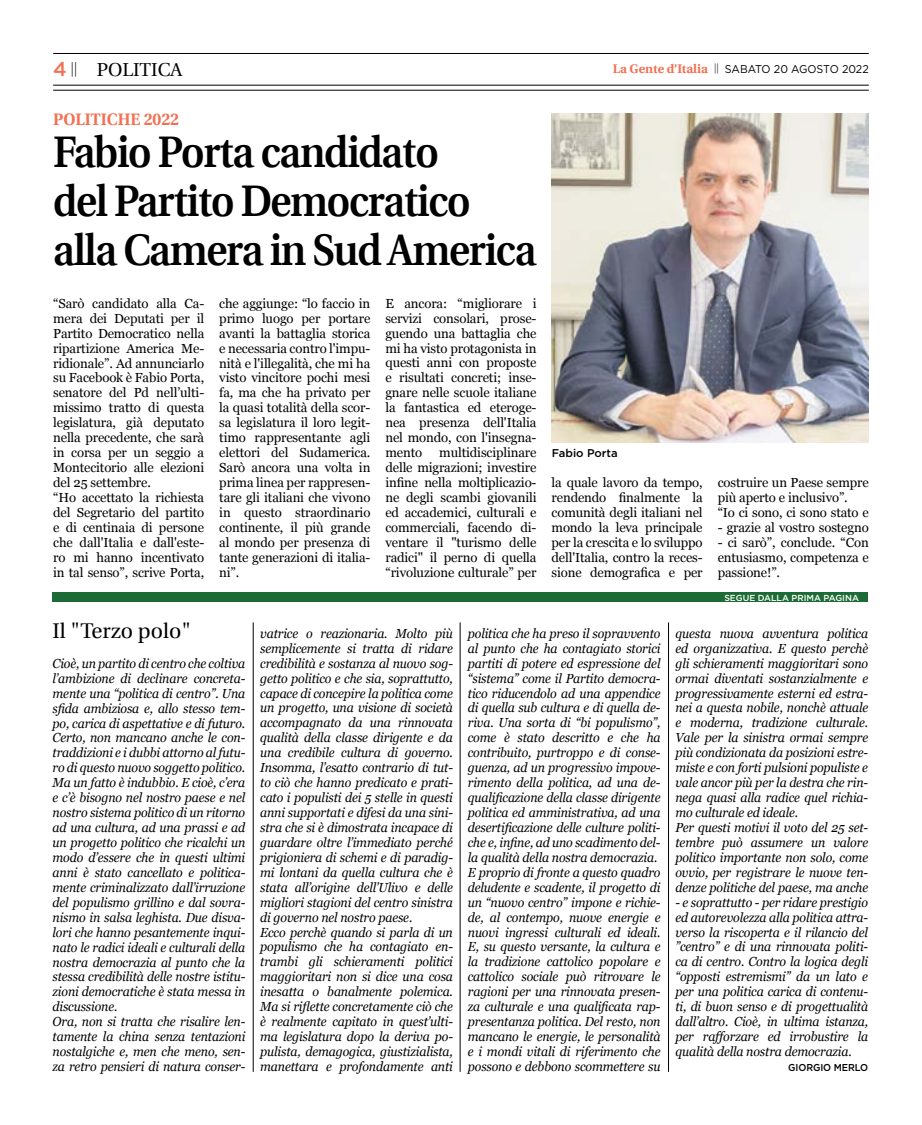
<style>
.page{position:relative;width:922px;height:1125px;background:#fff}
.page>*{position:absolute;margin:0;border:0;box-sizing:border-box;transform-origin:0 0}
.t1{font:600 44.25px/49.2px "Utopia";letter-spacing:-.03em;color:#000;scale:.91 1}
.t2{font:21.25px "Utopia";color:#000}
.t3{font:18.75px "Utopia";color:#000}
.t4{font:700 16.62px "Utopia";color:#f37053;scale:.95 1}
.t5{font:300 14.62px "Myriad Pro";color:#000}
.t6{font:italic 13.12px/14.9px "Georgia";letter-spacing:-.01em;color:#000;scale:.94 1}
.t7{font:13.12px/14.9px "Georgia";letter-spacing:-.01em;color:#000;text-align:justify}
.t8{font:11.25px "Gotham";letter-spacing:-.01em;color:#000;scale:.95 1}
.t9{font:500 11.25px "Gotham";color:#000}
.t10{font:500 10px "Gotham";letter-spacing:-.01em;color:#000;scale:.94 1}
.t11{font:500 8.75px "Gotham";color:#fff}
.s1{font-family:"Gotham";font-weight:500;font-size:20px;color:#f37053}
.s2{font-family:"Utopia";font-weight:700;font-size:12.5px;color:#f37053}
</style>
<div class="page">
<hr style="left:53px;top:53px;width:815px;height:1px;background:#000">
<hr style="left:53px;top:90px;width:815px;height:1px;background:#000">
<hr style="left:53px;top:85px;width:815px;height:1px;background:#000">
<div style="left:53px;top:592px;width:815px;height:10px;background:#1c6b36"></div>
<hr style="left:253px;top:622px;width:1px;height:450px;background:#000">
<hr style="left:459px;top:622px;width:1px;height:450px;background:#000">
<hr style="left:668px;top:622px;width:1px;height:450px;background:#000">
<img style="left:551px;top:113px;width:317px;height:329px">
<p class="t5" style="left:53px;top:59px;width:25px"><span class="s1">4</span> ||</p>
<p class="t8" style="left:612px;top:62px;width:271px"><span class="s2">La Gente d’Italia</span> <sup>||</sup> SABATO 20 AGOSTO 2022</p>
<h3 class="t3" style="left:97px;top:60px;width:87px">POLITICA</h3>
<p class="t4" style="left:53px;top:110px;width:134px">POLITICHE 2022</p>
<h1 class="t1" style="left:53px;top:128px;width:532px">Fabio Porta candidato<br>del Partito Democratico alla Camera in Sud America</h1>
<p class="t7" style="left:53px;top:295px;width:152px;text-align:left">“Sarò candidato alla Ca&shy;mera dei Deputati per il<br>Partito Democratico nella ripartizione America Me&shy;ridionale”. Ad annunciarlo su Facebook è Fabio Porta, senatore del Pd nell’ulti&shy;missimo tratto di questa legislatura, già deputato nella precedente, che sarà in corsa per un seggio a<br>Montecitorio alle elezioni del 25 settembre.<br>“Ho accettato la richiesta del Segretario del partito e di centinaia di persone che dall'Italia e dall'este&shy;ro mi hanno incentivato in tal senso”, scrive Porta,</p>
<p class="t7" style="left:219px;top:295px;width:153px">che aggiunge: “lo faccio in primo luogo per portare avanti la battaglia storica e necessaria contro l'impu&shy;nità e l'illegalità, che mi ha visto vincitore pochi mesi fa, ma che ha privato per la quasi totalità della scor&shy;sa legislatura il loro legit&shy;timo rappresentante agli elettori del Sudamerica.<br>Sarò ancora una volta in prima linea per rappresen&shy;tare gli italiani che vivono in questo straordinario continente, il più grande al mondo per presenza di tante generazioni di italia&shy;ni”.</p>
<p class="t7" style="left:385px;top:295px;width:152px">E ancora: “migliorare i servizi consolari, prose&shy;guendo una battaglia che mi ha visto protagonista in questi anni con proposte e risultati concreti; inse&shy;gnare nelle scuole italiane la fantastica ed eteroge&shy;nea presenza dell'Italia nel mondo, con l'insegna&shy;mento</p>
<p class="t7" style="left:385px;top:445px;width:152px;text-indent:54px">multidisciplinare delle migrazioni; investire infine nella moltiplicazio&shy;ne degli scambi giovanili ed accademici, culturali e commerciali, facendo di&shy;ventare il "turismo delle radici" il perno di quella “rivoluzione culturale” per</p>
<p class="t9" style="left:551px;top:446px;width:67px">Fabio Porta</p>
<p class="t7" style="left:551px;top:475px;width:152px">la quale lavoro da tempo, rendendo finalmente la comunità degli italiani nel mondo la leva principale per la crescita e lo sviluppo dell'Italia, contro la reces&shy;sione demografica e per</p>
<p class="t7" style="left:717px;top:475px;width:152px;text-align:left">costruire un Paese sempre più aperto e inclusivo”.<br>“Io ci sono, ci sono stato e</p>
<p class="t7" style="left:717px;top:520px;width:152px">- grazie al vostro sostegno</p>
<p class="t7" style="left:717px;top:535px;width:152px">- ci sarò”, conclude. “Con entusiasmo, competenza e passione!”.</p>
<p class="t11" style="left:724px;top:592px;width:136px">SEGUE DALLA PRIMA PAGINA</p>
<h2 class="t2" style="left:53px;top:619px;width:140px">Il "Terzo polo"</h2>
<p class="t6" style="left:53px;top:655px;width:206px">Cioè, un partito di centro che coltiva l’ambizione di declinare concreta&shy;mente una “politica di centro”. Una sfida ambiziosa e, allo stesso tem&shy;po, carica di aspettative e di futuro.<br>Certo, non mancano anche le con&shy;traddizioni e i dubbi attorno al futu&shy;ro di questo nuovo soggetto politico.<br>Ma un fatto è indubbio. E cioè, c’era e c’è bisogno nel nostro paese e nel nostro sistema politico di un ritorno ad una cultura, ad una prassi e ad un progetto politico che ricalchi un modo d’essere che in questi ultimi anni è stato cancellato e politica&shy;mente criminalizzato dall’irruzione del populismo grillino e dal sovra&shy;nismo in salsa leghista. Due disva&shy;lori che hanno pesantemente inqui&shy;nato le radici ideali e culturali della nostra democrazia al punto che la stessa credibilità delle nostre istitu&shy;zioni democratiche è stata messa in discussione.<br>Ora, non si tratta che risalire len&shy;tamente la china senza tentazioni nostalgiche e, men che meno, sen&shy;za retro pensieri di natura conser-</p>
<p class="t6" style="left:260px;top:625px;width:206px">vatrice o reazionaria. Molto più semplicemente si tratta di ridare credibilità e sostanza al nuovo sog&shy;getto politico e che sia, soprattutto, capace di concepire la politica come un progetto, una visione di società accompagnato da una rinnovata qualità della classe dirigente e da una credibile cultura di governo.<br>Insomma, l’esatto contrario di tut&shy;to ciò che hanno predicato e prati&shy;cato i populisti dei 5 stelle in questi anni supportati e difesi da una sini&shy;stra che si è dimostrata incapace di guardare oltre l’immediato perché prigioniera di schemi e di paradig&shy;mi lontani da quella cultura che è stata all’origine dell’Ulivo e delle migliori stagioni del centro sinistra di governo nel nostro paese.<br>Ecco perchè quando si parla di un populismo che ha contagiato en&shy;trambi gli schieramenti politici maggioritari non si dice una cosa inesatta o banalmente polemica.<br>Ma si riflette concretamente ciò che è realmente capitato in quest’ulti&shy;ma legislatura dopo la deriva po&shy;pulista, demagogica, giustizialista, manettara e profondamente anti</p>
<p class="t6" style="left:467px;top:625px;width:206px">politica che ha preso il sopravvento al punto che ha contagiato storici partiti di potere ed espressione del “sistema” come il Partito democra&shy;tico riducendolo ad una appendice di quella sub cultura e di quella de&shy;riva. Una sorta di “bi populismo”, come è stato descritto e che ha contribuito, purtroppo e di conse&shy;guenza, ad un progressivo impove&shy;rimento della politica, ad una de&shy;qualificazione della classe dirigente politica ed amministrativa, ad una desertificazione delle culture politi&shy;che e, infine, ad uno scadimento del&shy;la qualità della nostra democrazia.<br>E proprio di fronte a questo quadro deludente e scadente, il progetto di un “nuovo centro” impone e richie&shy;de, al contempo, nuove energie e nuovi ingressi culturali ed ideali.<br>E, su questo versante, la cultura e la tradizione cattolico popolare e cattolico sociale può ritrovare le ragioni per una rinnovata presen&shy;za culturale e una qualificata rap&shy;presentanza politica. Del resto, non mancano le energie, le personalità e i mondi vitali di riferimento che possono e debbono scommettere su</p>
<p class="t6" style="left:675px;top:625px;width:206px">questa nuova avventura politica ed organizzativa. E questo perchè gli schieramenti maggioritari sono ormai diventati sostanzialmente e progressivamente esterni ed estra&shy;nei a questa nobile, nonchè attuale e moderna, tradizione culturale.<br>Vale per la sinistra ormai sempre più condizionata da posizioni estre&shy;miste e con forti pulsioni populiste e vale ancor più per la destra che rin&shy;nega quasi alla radice quel richia&shy;mo culturale ed ideale.<br>Per questi motivi il voto del 25 set&shy;tembre può assumere un valore politico importante non solo, come ovvio, per registrare le nuove ten&shy;denze politiche del paese, ma anche</p>
<p class="t6" style="left:675px;top:894px;width:206px;text-align:justify">- e soprattutto - per ridare prestigio ed autorevolezza alla politica attra&shy;verso la riscoperta e il rilancio del ”centro” e di una rinnovata politi&shy;ca di centro. Contro la logica degli “opposti estremismi” da un lato e per una politica carica di contenu&shy;ti, di buon senso e di progettualità dall’altro. Cioè, in ultima istanza, per rafforzare ed irrobustire la qualità della nostra democrazia.</p>
<p class="t10" style="left:788px;top:1061px;width:86px">GIORGIO MERLO</p>
</div>
